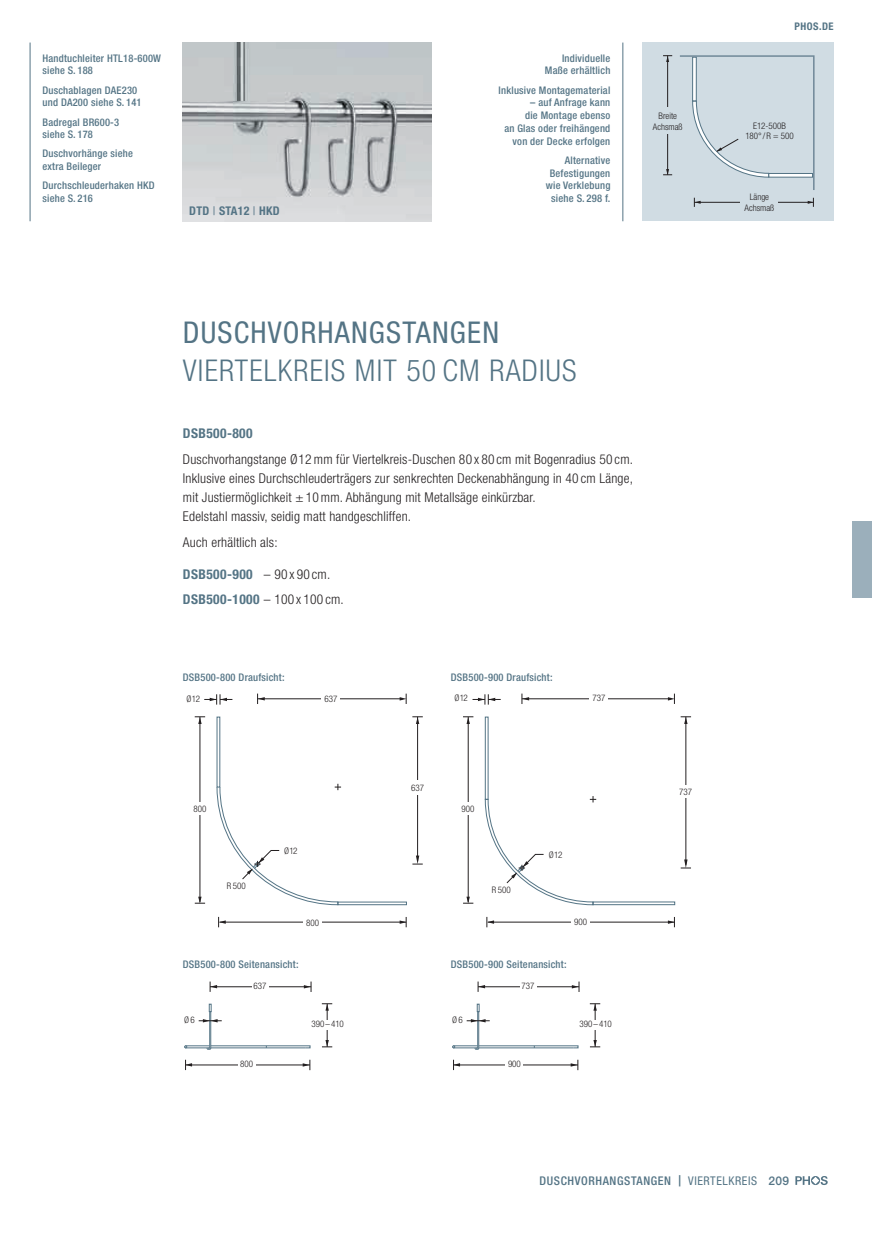
<style>
.page{position:relative;width:872px;height:1234px;background:#fff}
.page>*{position:absolute;margin:0;border:0;box-sizing:border-box;transform-origin:0 0}
.t1{font:300 condensed 30px "Helvetica Neue LT Std";letter-spacing:.04em;color:#547485}
.t2{font:condensed 30px "Helvetica Neue LT Std";letter-spacing:.04em;color:#547485}
.t3{font:300 condensed 13.5px/19.2px "Helvetica Neue LT Std";letter-spacing:.015em;color:#231f20}
.t4{font:700 condensed 13.5px/25.5px "Helvetica Neue LT Std";letter-spacing:.03em;color:#547485}
.t5{font:500 condensed 12px "Helvetica Neue LT Std";letter-spacing:.05em;color:#547485}
.t6{font:700 condensed 12px "Helvetica Neue LT Std";letter-spacing:.02em;color:#547485}
.t7{font:500 12px "Helvetica Neue LT Std";color:#547485}
.t8{font:500 condensed 10.65px "Helvetica Neue LT Std";letter-spacing:.02em;color:#547485}
.t9{font:500 condensed 10.5px/12.8px "Helvetica Neue LT Std";letter-spacing:.02em;color:#547485}
.t10{font:700 condensed 10.5px "Helvetica Neue LT Std";letter-spacing:.05em;color:#547485}
.t11{font:300 condensed 9px/10.8px "Helvetica Neue LT Std";color:#231f20;text-align:center}
.s1{font-weight:400}
.s2{font-weight:300;color:#231f20}
.s3{font-stretch:normal;font-size:11.25px}
</style>
<div class="page">
<img style="left:183px;top:43px;width:249px;height:178px">
<div style="left:642px;top:43px;width:191px;height:178px;background:#d0dce3"></div>
<hr style="left:694px;top:202px;width:119px;height:1px;background:#231f20">
<svg style="left:807px;top:198px;width:7px;height:9px"></svg>
<svg style="left:694px;top:198px;width:6px;height:9px"></svg>
<hr style="left:667px;top:56px;width:1px;height:119px;background:#231f20">
<svg style="left:663px;top:169px;width:9px;height:6px"></svg>
<svg style="left:663px;top:55px;width:9px;height:7px"></svg>
<svg style="left:680px;top:55px;width:135px;height:135px"></svg>
<div style="left:741px;top:194px;width:37px;height:19px;background:#d0dce3"></div>
<div style="left:649px;top:108px;width:37px;height:26px;background:#d0dce3"></div>
<hr style="left:327px;top:1003px;width:1px;height:43px;background:#231f20">
<svg style="left:322px;top:1039px;width:10px;height:8px"></svg>
<svg style="left:322px;top:1003px;width:10px;height:7px"></svg>
<hr style="left:210px;top:986px;width:101px;height:1px;background:#231f20">
<svg style="left:210px;top:981px;width:7px;height:10px"></svg>
<svg style="left:304px;top:981px;width:8px;height:10px"></svg>
<hr style="left:209px;top:1011px;width:1px;height:36px;background:#547485">
<hr style="left:210px;top:1011px;width:1px;height:36px;background:#547485">
<svg style="left:209px;top:1003px;width:2px;height:8px"></svg>
<svg style="left:199px;top:1018px;width:23px;height:4px"></svg>
<hr style="left:185px;top:1064px;width:125px;height:1px;background:#231f20">
<svg style="left:185px;top:1059px;width:7px;height:10px"></svg>
<svg style="left:303px;top:1059px;width:8px;height:10px"></svg>
<div style="left:252px;top:982px;width:16px;height:7px;background:#fff"></div>
<div style="left:238px;top:1060px;width:17px;height:7px;background:#fff"></div>
<div style="left:309px;top:1020px;width:37px;height:9px;background:#fff"></div>
<svg style="left:184px;top:1044px;width:127px;height:5px"></svg>
<hr style="left:595px;top:1003px;width:1px;height:43px;background:#231f20">
<svg style="left:590px;top:1039px;width:10px;height:8px"></svg>
<svg style="left:590px;top:1003px;width:10px;height:7px"></svg>
<hr style="left:478px;top:986px;width:101px;height:1px;background:#231f20">
<svg style="left:478px;top:981px;width:7px;height:10px"></svg>
<svg style="left:572px;top:981px;width:8px;height:10px"></svg>
<hr style="left:477px;top:1011px;width:1px;height:36px;background:#547485">
<hr style="left:478px;top:1011px;width:1px;height:36px;background:#547485">
<svg style="left:477px;top:1003px;width:2px;height:8px"></svg>
<svg style="left:466px;top:1018px;width:24px;height:4px"></svg>
<hr style="left:453px;top:1064px;width:125px;height:1px;background:#231f20">
<svg style="left:453px;top:1059px;width:7px;height:10px"></svg>
<svg style="left:570px;top:1059px;width:8px;height:10px"></svg>
<div style="left:520px;top:982px;width:16px;height:7px;background:#fff"></div>
<div style="left:505px;top:1060px;width:18px;height:7px;background:#fff"></div>
<div style="left:577px;top:1020px;width:37px;height:9px;background:#fff"></div>
<svg style="left:452px;top:1044px;width:127px;height:5px"></svg>
<svg style="left:472px;top:694px;width:29px;height:10px"></svg>
<hr style="left:488px;top:921px;width:186px;height:1px;background:#231f20">
<svg style="left:668px;top:917px;width:7px;height:10px"></svg>
<svg style="left:486px;top:916px;width:8px;height:11px"></svg>
<hr style="left:685px;top:716px;width:1px;height:148px;background:#231f20">
<svg style="left:680px;top:859px;width:11px;height:9px"></svg>
<svg style="left:680px;top:716px;width:11px;height:7px"></svg>
<div style="left:485px;top:716px;width:3px;height:83px;border:1px solid #547485"></div>
<hr style="left:522px;top:698px;width:149px;height:1px;background:#231f20">
<svg style="left:668px;top:693px;width:7px;height:10px"></svg>
<svg style="left:521px;top:693px;width:8px;height:10px"></svg>
<hr style="left:468px;top:716px;width:1px;height:185px;background:#231f20">
<svg style="left:463px;top:896px;width:10px;height:7px"></svg>
<svg style="left:463px;top:716px;width:10px;height:7px"></svg>
<svg style="left:484px;top:795px;width:112px;height:110px"></svg>
<div style="left:589px;top:694px;width:19px;height:8px;background:#fff"></div>
<div style="left:673px;top:784px;width:24px;height:13px;background:#fff"></div>
<div style="left:458px;top:801px;width:19px;height:13px;background:#fff"></div>
<div style="left:571px;top:918px;width:19px;height:7px;background:#fff"></div>
<div style="left:490px;top:886px;width:22px;height:7px;background:#fff"></div>
<div style="left:547px;top:851px;width:17px;height:8px;background:#fff"></div>
<svg style="left:204px;top:694px;width:28px;height:10px"></svg>
<hr style="left:219px;top:921px;width:187px;height:1px;background:#231f20">
<svg style="left:399px;top:917px;width:8px;height:10px"></svg>
<svg style="left:218px;top:916px;width:8px;height:11px"></svg>
<hr style="left:417px;top:716px;width:1px;height:144px;background:#231f20">
<svg style="left:412px;top:855px;width:11px;height:9px"></svg>
<svg style="left:412px;top:716px;width:11px;height:7px"></svg>
<div style="left:217px;top:716px;width:3px;height:71px;border:1px solid #547485"></div>
<hr style="left:257px;top:698px;width:146px;height:1px;background:#231f20">
<svg style="left:399px;top:693px;width:8px;height:10px"></svg>
<svg style="left:257px;top:693px;width:8px;height:10px"></svg>
<hr style="left:200px;top:716px;width:1px;height:185px;background:#231f20">
<svg style="left:195px;top:896px;width:10px;height:7px"></svg>
<svg style="left:195px;top:716px;width:10px;height:7px"></svg>
<svg style="left:216px;top:783px;width:125px;height:122px"></svg>
<div style="left:321px;top:695px;width:19px;height:7px;background:#fff"></div>
<div style="left:405px;top:779px;width:24px;height:15px;background:#fff"></div>
<div style="left:190px;top:801px;width:20px;height:13px;background:#fff"></div>
<div style="left:303px;top:918px;width:19px;height:8px;background:#fff"></div>
<div style="left:225px;top:882px;width:23px;height:8px;background:#fff"></div>
<div style="left:282px;top:847px;width:17px;height:8px;background:#fff"></div>
<hr style="left:622px;top:43px;width:1px;height:178px;background:#547485">
<hr style="left:30px;top:43px;width:1px;height:178px;background:#547485">
<svg style="left:795px;top:1176px;width:32px;height:8px"></svg>
<div style="left:853px;top:521px;width:19px;height:76px;background:#9bafbb"></div>
<p class="t9" style="left:43px;top:51px;width:120px">Handtuchleiter HTL18-600W siehe S. 188</p>
<p class="t9" style="left:43px;top:83px;width:101px">Duschablagen DAE230 und DA200 siehe S. 141</p>
<p class="t9" style="left:43px;top:115px;width:78px">Badregal BR600-3 siehe S. 178</p>
<p class="t9" style="left:43px;top:147px;width:92px">Duschvorhänge siehe extra Beileger</p>
<p class="t9" style="left:43px;top:179px;width:114px">Durchschleuderhaken HKD siehe S. 216</p>
<p class="t6" style="left:189px;top:203px;width:92px">DTD <span class="s1">|</span> STA12 <span class="s1">|</span> HKD</p>
<p class="t9" style="left:545px;top:51px;width:67px;text-align:right">Individuelle<br>Maße erhältlich</p>
<p class="t9" style="left:498px;top:83px;width:113px">Inklusive Montagematerial</p>
<p class="t9" style="left:504px;top:96px;width:107px;text-align:right">– auf Anfrage kann<br>die Montage ebenso<br>an Glas oder freihängend von der Decke erfolgen</p>
<p class="t9" style="left:546px;top:153px;width:66px;text-align:right">Alternative<br>Befestigungen wie Verklebung</p>
<p class="t8" style="left:551px;top:192px;width:61px">siehe S. 298 f.</p>
<p class="t11" style="left:653px;top:110px;width:31px">Breite<br>Achsmaß</p>
<h1 class="t2" style="left:183px;top:314px;width:318px">DUSCHVORHANGSTANGEN</h1>
<h1 class="t1" style="left:183px;top:353px;width:395px">VIERTELKREIS MIT 50 CM RADIUS</h1>
<p class="t4" style="left:183px;top:420px;width:71px">DSB500-800</p>
<p class="t3" style="left:183px;top:449px;width:451px">Duschvorhangstange Ø12mm für Viertelkreis-Duschen 80 x 80 cm mit Bogenradius 50 cm.<br>Inklusive eines Durchschleuderträgers zur senkrechten Deckenabhängung in 40 cm Länge, mit Justiermöglichkeit ± 10mm. Abhängung mit Metallsäge einkürzbar.<br>Edelstahl massiv, seidig matt handgeschliffen.</p>
<p class="t3" style="left:183px;top:532px;width:96px">Auch erhältlich als:</p>
<p class="t4" style="left:183px;top:561px;width:162px">DSB500-900 <span class="s2">– 90 x 90 cm.<br></span>DSB500-1000 <span class="s2">– 100 x 100 cm.</span></p>
<p class="t9" style="left:183px;top:670px;width:103px">DSB500-800 Draufsicht:</p>
<p class="t9" style="left:451px;top:670px;width:103px">DSB500-900 Draufsicht:</p>
<p class="t11" style="left:186px;top:693px;width:15px">Ø12</p>
<p class="t11" style="left:324px;top:693px;width:14px">637</p>
<p class="t11" style="left:454px;top:692px;width:15px">Ø12</p>
<p class="t11" style="left:592px;top:692px;width:14px">737</p>
<p class="t11" style="left:411px;top:781px;width:14px">637</p>
<p class="t11" style="left:194px;top:802px;width:14px">800</p>
<p class="t11" style="left:461px;top:802px;width:14px">900</p>
<p class="t11" style="left:284px;top:845px;width:15px">Ø12</p>
<p class="t11" style="left:549px;top:848px;width:15px">Ø12</p>
<p class="t11" style="left:227px;top:880px;width:20px">R 500</p>
<p class="t11" style="left:492px;top:883px;width:20px">R 500</p>
<p class="t11" style="left:306px;top:916px;width:14px">800</p>
<p class="t11" style="left:574px;top:916px;width:14px">900</p>
<p class="t9" style="left:183px;top:957px;width:117px">DSB500-800 Seitenansicht:</p>
<p class="t9" style="left:451px;top:957px;width:117px">DSB500-900 Seitenansicht:</p>
<p class="t11" style="left:184px;top:1014px;width:12px">Ø6</p>
<p class="t11" style="left:254px;top:980px;width:14px">637</p>
<p class="t11" style="left:240px;top:1058px;width:14px">800</p>
<p class="t11" style="left:311px;top:1018px;width:34px">390 – 410</p>
<p class="t11" style="left:452px;top:1014px;width:12px">Ø6</p>
<p class="t11" style="left:521px;top:980px;width:14px">737</p>
<p class="t11" style="left:508px;top:1058px;width:14px">900</p>
<p class="t11" style="left:579px;top:1018px;width:34px">390 – 410</p>
<p class="t11" style="left:679px;top:785px;width:14px">737</p>
<p class="t10" style="left:794px;top:20px;width:41px">PHOS.DE</p>
<p class="t11" style="left:745px;top:120px;width:50px">E12-500B<br>180° / R = 500</p>
<p class="t11" style="left:744px;top:192px;width:31px">Länge<br>Achsmaß</p>
<p class="t5" style="left:539px;top:1173px;width:219px">DUSCHVORHANGSTANGEN <span class="s3">|</span> <span class="s1">VIERTELKREIS</span></p>
<p class="t7" style="left:768px;top:1173px;width:22px">209</p>
</div>
